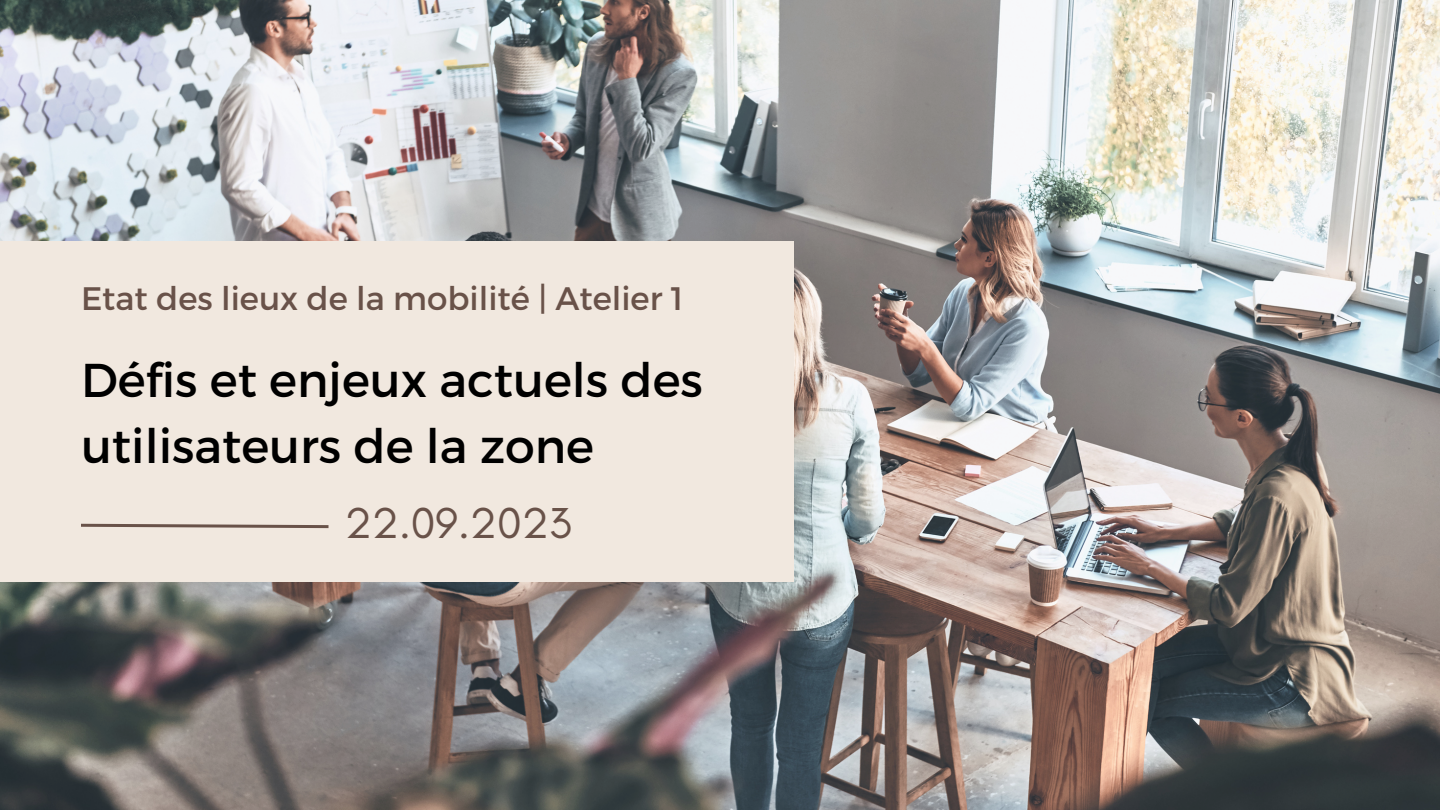
<style>
.page{position:relative;width:1440px;height:810px;background:#fff}
.page>*{position:absolute;margin:0;border:0;box-sizing:border-box;transform-origin:0 0}
.t1{font:47.4px/66px "Montserrat";color:#000}
.t2{font:44.1px "Glacial Indifference";color:#695249}
.t3{font:32.5px "Montserrat";color:#695249}
</style>
<div class="page">
<img style="left:0;top:0;width:1440px;height:810px">
<div style="left:0;top:241px;width:794px;height:340px;background:#f1e8df"></div>
<svg style="left:81px;top:523px;width:248px;height:6px"></svg>
<p class="t3" style="left:81px;top:277px;width:604px">Etat des lieux de la mobilité | Atelier 1</p>
<p class="t1" style="left:81px;top:345px;width:623px">Défis et enjeux actuels des utilisateurs de la zone</p>
<p class="t2" style="left:345px;top:496px;width:228px">22.09.2023</p>
</div>
